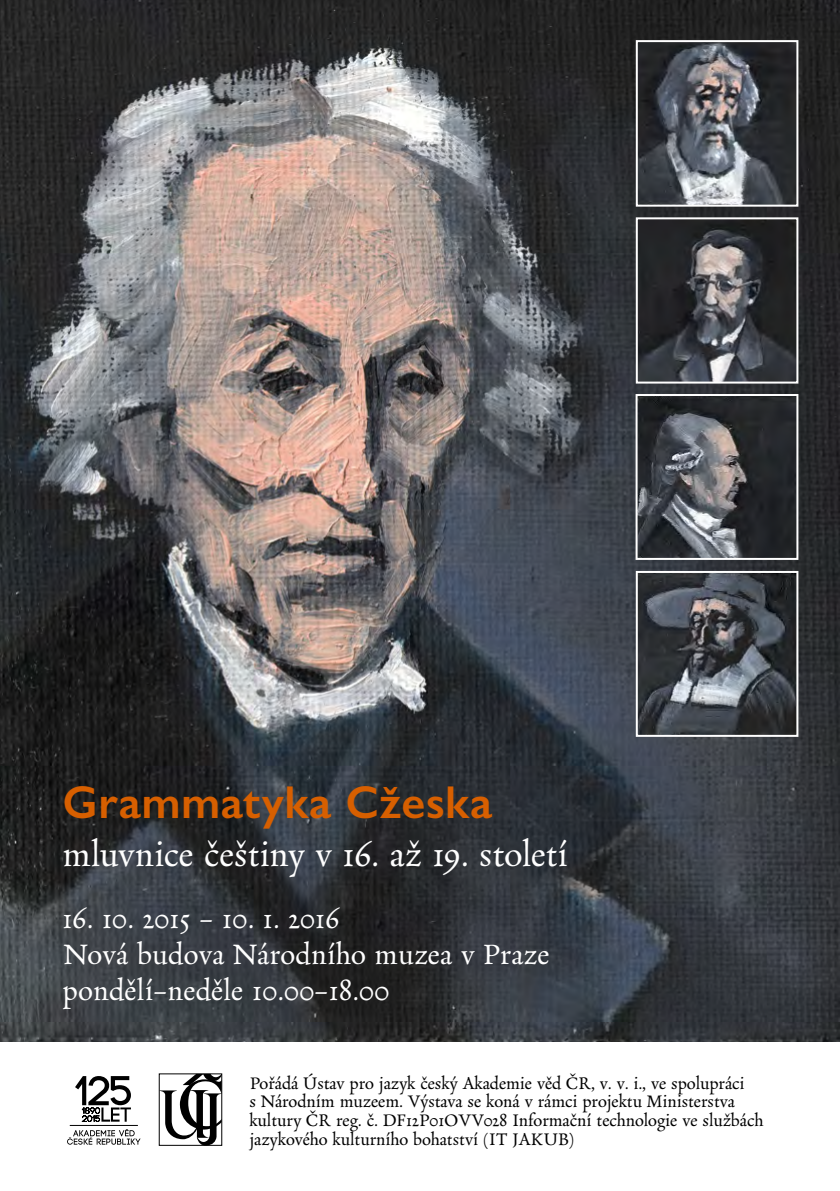
<style>
.page{position:relative;width:840px;height:1191px;background:#fff}
.page>*{position:absolute;margin:0;border:0;box-sizing:border-box;transform-origin:0 0}
.t1{font:600 46.2px "Gill Sans";letter-spacing:.015em;color:#d75f00}
.t2{font:33.8px "Neacademia Text";color:#fff}
.t3{font:27.8px/36px "Neacademia Text";letter-spacing:.01em;color:#fff}
.t4{font:16.6px/18.8px "Neacademia Text";color:#000}
</style>
<div class="page">
<img style="left:0;top:0;width:839px;height:1041px">
<svg style="left:75px;top:1076px;width:56px;height:45px"></svg>
<hr style="left:70px;top:1125px;width:68px;height:1px;background:#000">
<svg style="left:67px;top:1129px;width:73px;height:15px"></svg>
<svg style="left:159px;top:1073px;width:62px;height:72px"></svg>
<img style="left:638px;top:43px;width:157px;height:161px">
<div style="left:635px;top:40px;width:163px;height:167px;border:2px solid #fff"></div>
<img style="left:638px;top:220px;width:157px;height:160px">
<div style="left:635px;top:217px;width:163px;height:166px;border:2px solid #fff"></div>
<img style="left:638px;top:397px;width:157px;height:160px">
<div style="left:635px;top:394px;width:163px;height:166px;border:2px solid #fff"></div>
<img style="left:638px;top:574px;width:157px;height:160px">
<div style="left:635px;top:571px;width:163px;height:166px;border:2px solid #fff"></div>
<h1 class="t1" style="left:62px;top:775px;width:431px">Grammatyka Cžeska</h1>
<h2 class="t2" style="left:62px;top:829px;width:506px">mluvnice češtiny v 16. až 19. století</h2>
<h3 class="t3" style="left:62px;top:899px;width:488px">16. 10. 2015 – 10. 1. 2016<br>Nová budova Národního muzea v Praze pondělí–neděle 10.00–18.00</h3>
<p class="t4" style="left:249px;top:1073px;width:515px">Pořádá Ústav pro jazyk český Akademie věd ČR, v. v. i., ve spolupráci<br>s Národním muzeem. Výstava se koná v rámci projektu Ministerstva kultury ČR reg. č. DF12P01OVV028 Informační technologie ve službách jazykového kulturního bohatství (IT JAKUB)</p>
</div>
